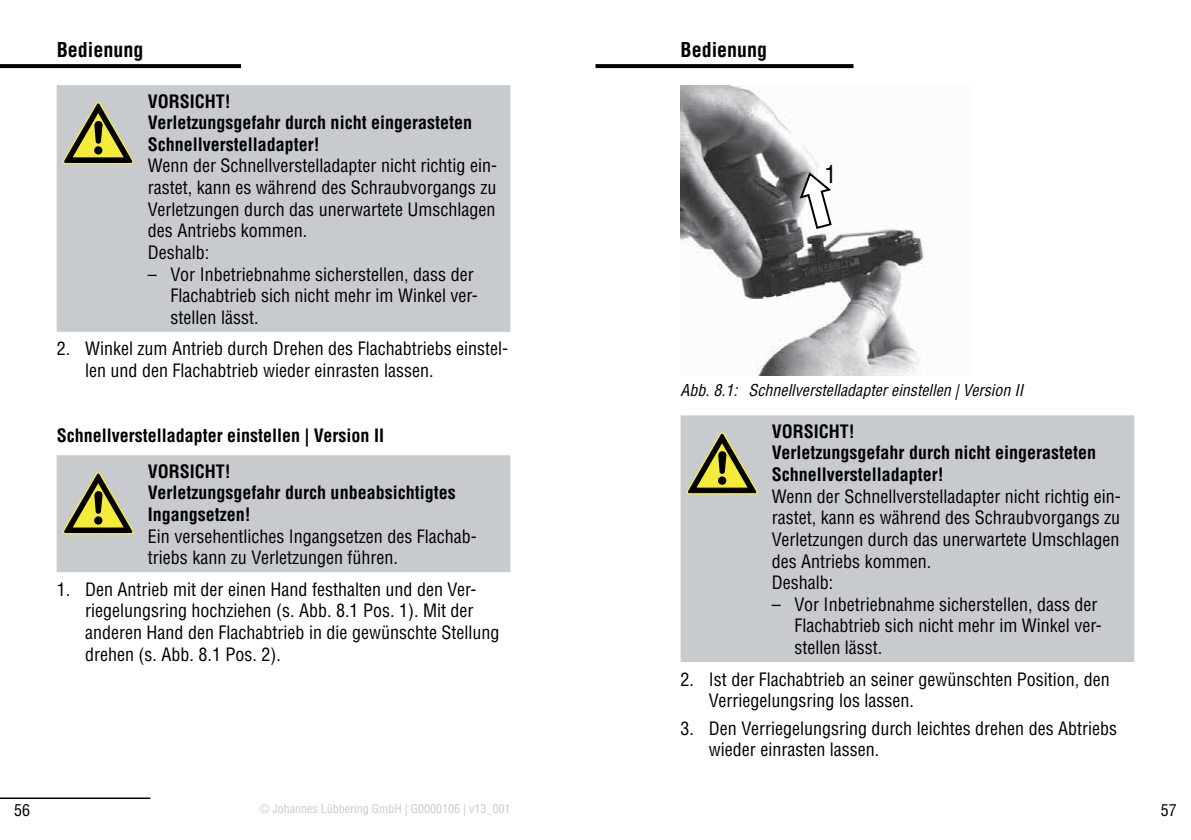
<style>
.page{position:relative;width:1191px;height:840px;background:#fff}
.page>*{position:absolute;margin:0;border:0;box-sizing:border-box;transform-origin:0 0}
.t1{font:condensed 24px "Helvetica";color:#000}
.t2{font:700 condensed 20px "Helvetica";color:#000}
.t3{font:condensed 18px/21.6px "Helvetica";color:#000}
.t4{font:700 condensed 18px/21.6px "Helvetica";color:#000}
.t5{font:italic condensed 16px "Helvetica";color:#000}
.t6{font:condensed 16px "Helvetica";color:#000}
.t7{font:condensed 12px "Helvetica";color:#c7cbce}
</style>
<div class="page">
<svg style="left:0;top:64px;width:241px;height:4px"></svg>
<svg style="left:595px;top:64px;width:258px;height:4px"></svg>
<hr style="left:0;top:797px;width:150px;height:1px;background:#000">
<div style="left:57px;top:85px;width:453px;height:246px;background:#c7cbce"></div>
<svg style="left:63px;top:102px;width:71px;height:62px;background:#9d9c6d"></svg>
<div style="left:57px;top:455px;width:453px;height:117px;background:#c7cbce"></div>
<svg style="left:63px;top:472px;width:71px;height:62px;background:#9d9c6e"></svg>
<div style="left:680px;top:415px;width:454px;height:246px;background:#c7cbce"></div>
<svg style="left:686px;top:432px;width:71px;height:62px;background:#9d9c6e"></svg>
<img style="left:680px;top:85px;width:245px;height:290px">
<svg style="left:798px;top:171px;width:35px;height:59px"></svg>
<p class="t2" style="left:57px;top:42px;width:88px">Bedienung</p>
<p class="t4" style="left:148px;top:92px;width:326px">VORSICHT!<br>Verletzungsgefahr durch nicht eingerasteten<br>Schnellverstelladapter!</p>
<p class="t3" style="left:148px;top:156px;width:351px">Wenn der Schnellverstelladapter nicht richtig ein&shy;rastet, kann es während des Schraubvorgangs zu Verletzungen durch das unerwartete Umschlagen des Antriebs kommen.<br>Deshalb:</p>
<p class="t3" style="left:171px;top:264px;width:309px;text-indent:-23px">– Vor Inbetriebnahme sicherstellen, dass der<br>Flachabtrieb sich nicht mehr im Winkel ver&shy;stellen lässt.</p>
<p class="t3" style="left:85px;top:339px;width:424px;text-indent:-28px">2. Winkel zum Antrieb durch Drehen des Flachabtriebs einstel&shy;len und den Flachabtrieb wieder einrasten lassen.</p>
<p class="t4" style="left:148px;top:418px;width:237px;line-height:36px;text-indent:-91px">Schnellverstelladapter einstellen | Version II<br>VORSICHT!</p>
<p class="t4" style="left:148px;top:483px;width:309px">Verletzungsgefahr durch unbeabsichtigtes<br>Ingangsetzen!</p>
<p class="t3" style="left:148px;top:526px;width:330px">Ein versehentliches Ingangsetzen des Flachab&shy;triebs kann zu Verletzungen führen.</p>
<p class="t3" style="left:85px;top:579px;width:416px;text-indent:-28px">1. Den Antrieb mit der einen Hand festhalten und den Ver&shy;riegelungsring hochziehen (s. Abb. 8.1 Pos. 1). Mit der anderen Hand den Flachabtrieb in die gewünschte Stellung drehen (s. Abb. 8.1 Pos. 2).</p>
<p class="t2" style="left:680px;top:42px;width:88px">Bedienung</p>
<h1 class="t1" style="left:824px;top:165px;width:13px">1</h1>
<p class="t5" style="left:680px;top:384px;width:344px">Abb. 8.1: Schnellverstelladapter einstellen | Version II</p>
<p class="t4" style="left:771px;top:421px;width:326px">VORSICHT!<br>Verletzungsgefahr durch nicht eingerasteten<br>Schnellverstelladapter!</p>
<p class="t3" style="left:771px;top:486px;width:351px">Wenn der Schnellverstelladapter nicht richtig ein&shy;rastet, kann es während des Schraubvorgangs zu Verletzungen durch das unerwartete Umschlagen des Antriebs kommen.<br>Deshalb:</p>
<p class="t3" style="left:794px;top:594px;width:309px;text-indent:-23px">– Vor Inbetriebnahme sicherstellen, dass der<br>Flachabtrieb sich nicht mehr im Winkel ver&shy;stellen lässt.</p>
<p class="t3" style="left:709px;top:669px;width:402px;text-indent:-28px">2. Ist der Flachabtrieb an seiner gewünschten Position, den<br>Verriegelungsring los lassen.</p>
<p class="t3" style="left:709px;top:718px;width:410px;text-indent:-28px">3. Den Verriegelungsring durch leichtes drehen des Abtriebs wieder einrasten lassen.</p>
<p class="t6" style="left:14px;top:803px;width:17px">56</p>
<p class="t7" style="left:260px;top:803px;width:252px">© Johannes Lübbering GmbH | G0000106 | v13_001</p>
<p class="t6" style="left:1160px;top:803px;width:17px">57</p>
</div>
